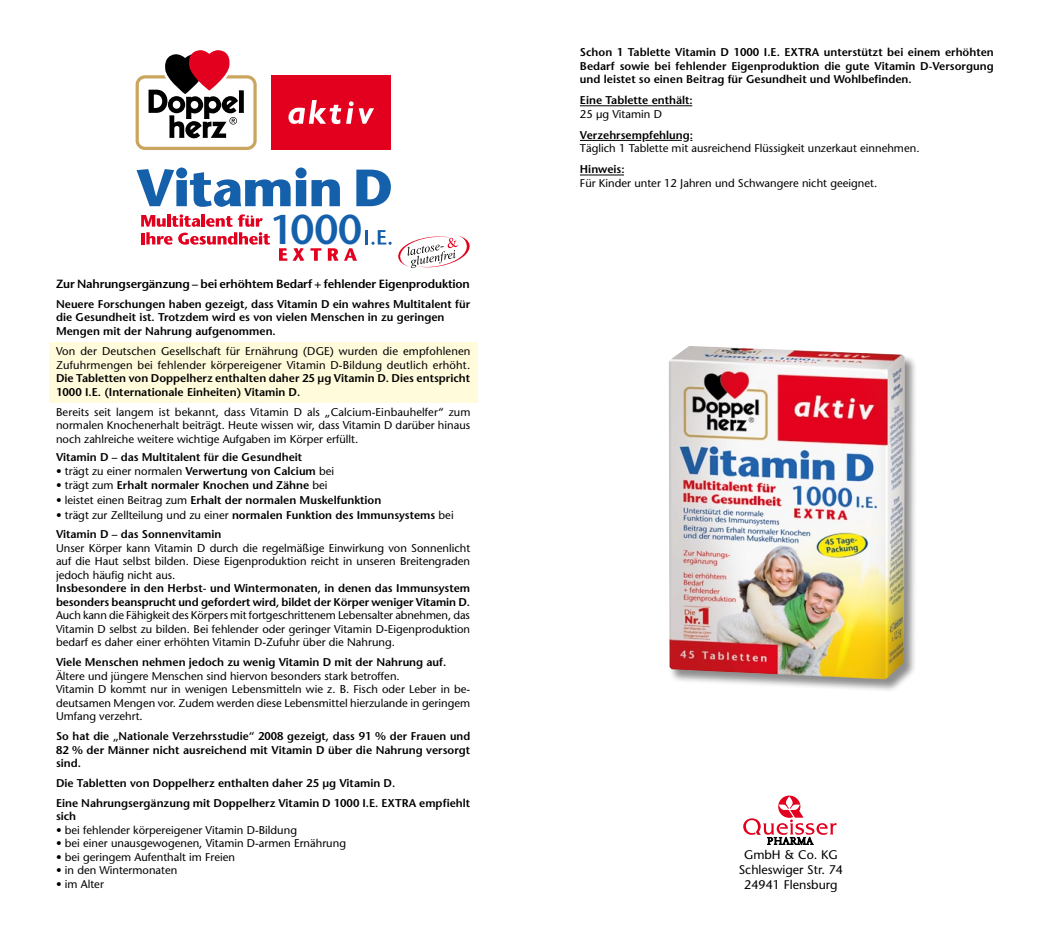
<style>
.page{position:relative;width:1049px;height:929px;background:#fff}
.page>*{position:absolute;margin:0;border:0;box-sizing:border-box;transform-origin:0 0}
.t1{font:600 41.5px "Stone Sans ITC Pro";color:#1560ab;scale:.95 1}
.t2{font:12.5px/15px "Stone Sans";color:#000;text-align:center}
.t3{font:600 11.88px "Stone Sans";letter-spacing:-.01em;color:#000}
.t4{font:11.25px/13.5px "Stone Sans";color:#000;text-align:justify}
.t5{font:600 11.25px/13.5px "Stone Sans";color:#000}
.s1{font-weight:600}
.s2{font-weight:400}
</style>
<div class="page">
<svg style="left:743px;top:795px;width:93px;height:49px"></svg>
<div style="left:668px;top:345px;width:250px;height:347px;background:#000;opacity:.45"></div>
<img style="left:669px;top:346px;width:236px;height:333px">
<div style="left:49px;top:341px;width:428px;height:61px;background:#fffbdb"></div>
<svg style="left:279px;top:248px;width:25px;height:13px"></svg>
<svg style="left:310px;top:248px;width:11px;height:13px"></svg>
<svg style="left:328px;top:248px;width:29px;height:13px"></svg>
<svg style="left:137px;top:167px;width:203px;height:40px"></svg>
<svg style="left:356px;top:169px;width:35px;height:37px"></svg>
<hr style="left:365px;top:230px;width:3px;height:14px;background:#1560ab">
<svg style="left:371px;top:230px;width:99px;height:38px"></svg>
<svg style="left:141px;top:214px;width:129px;height:31px"></svg>
<svg style="left:135px;top:50px;width:122px;height:100px"></svg>
<div style="left:271px;top:75px;width:120px;height:75px;background:#e3001e"></div>
<svg style="left:288px;top:100px;width:86px;height:24px"></svg>
<hr style="left:580px;top:105px;width:112px;height:1px;background:#000">
<hr style="left:580px;top:140px;width:61px;height:1px;background:#000">
<hr style="left:645px;top:140px;width:37px;height:1px;background:#000">
<hr style="left:580px;top:175px;width:44px;height:1px;background:#000">
<h1 class="t1" style="left:270px;top:203px;width:98px">1000</h1>
<p class="t3" style="left:56px;top:276px;width:415px">Zur Nahrungsergänzung – bei erhöhtem Bedarf + fehlender Eigenproduktion</p>
<p class="t5" style="left:56px;top:297px;width:416px;line-height:13.9px">Neuere Forschungen haben gezeigt, dass Vitamin D ein wahres Multitalent für die Gesundheit ist. Trotzdem wird es von vielen Menschen in zu geringen<br>Mengen mit der Nahrung aufgenommen.</p>
<p class="t4" style="left:56px;top:344px;width:416px">Von der Deutschen Gesellschaft für Ernährung (DGE) wurden die empfohlenen<br>Zufuhrmengen bei fehlender körpereigener Vitamin D-Bildung deutlich erhöht.</p>
<p class="t5" style="left:56px;top:371px;width:416px">Die Tabletten von Doppelherz enthalten daher 25 µg Vitamin D. Dies entspricht<br>1000 I.E. (Internationale Einheiten) Vitamin D.</p>
<p class="t4" style="left:56px;top:405px;width:416px">Bereits seit langem ist bekannt, dass Vitamin D als „Calcium-Einbauhelfer“ zum normalen Knochenerhalt beiträgt. Heute wissen wir, dass Vitamin D darüber hinaus noch zahlreiche weitere wichtige Aufgaben im Körper erfüllt.</p>
<p class="t5" style="left:56px;top:450px;width:248px">Vitamin D – das Multitalent für die Gesundheit</p>
<p class="t4" style="left:56px;top:464px;width:280px">• trägt zu einer normalen <span class="s1">Verwertung von Calcium</span> bei</p>
<p class="t5" style="left:56px;top:478px;width:273px"><span class="s2">• trägt zum</span> Erhalt normaler Knochen und Zähne <span class="s2">bei</span></p>
<p class="t5" style="left:56px;top:493px;width:327px"><span class="s2">• leistet einen Beitrag zum</span> Erhalt der normalen Muskelfunktion</p>
<p class="t5" style="left:56px;top:504px;width:399px;line-height:19.8px"><span class="s2">• trägt zur Zellteilung und zu einer</span> normalen Funktion des Immunsystems <span class="s2">bei<br></span>Vitamin D – das Sonnenvitamin</p>
<p class="t4" style="left:56px;top:541px;width:416px">Unser Körper kann Vitamin D durch die regelmäßige Einwirkung von Sonnenlicht auf die Haut selbst bilden. Diese Eigenproduktion reicht in unseren Breitengraden jedoch häufig nicht aus.</p>
<p class="t5" style="left:56px;top:581px;width:416px">Insbesondere in den Herbst- und Wintermonaten, in denen das Immunsystem besonders beansprucht und gefordert wird, bildet der Körper weniger Vitamin D.</p>
<p class="t4" style="left:56px;top:608px;width:416px">Auch kann die Fähigkeit des Körpers mit fortgeschrittenem Lebensalter abnehmen, das Vitamin D selbst zu bilden. Bei fehlender oder geringer Vitamin D-Eigenproduktion bedarf es daher einer erhöhten Vitamin D-Zufuhr über die Nahrung.</p>
<p class="t5" style="left:56px;top:655px;width:392px">Viele Menschen nehmen jedoch zu wenig Vitamin D mit der Nahrung auf.</p>
<p class="t4" style="left:56px;top:669px;width:416px;text-align:left">Ältere und jüngere Menschen sind hiervon besonders stark betroffen.<br>Vitamin D kommt nur in wenigen Lebensmitteln wie z. B. Fisch oder Leber in be&shy;deutsamen Mengen vor. Zudem werden diese Lebensmittel hierzulande in geringem Umfang verzehrt.</p>
<p class="t5" style="left:56px;top:729px;width:416px;text-align:justify">So hat die „Nationale Verzehrsstudie“ 2008 gezeigt, dass 91 % der Frauen und 82 % der Männer nicht ausreichend mit Vitamin D über die Nahrung versorgt sind.</p>
<p class="t5" style="left:56px;top:772px;width:416px;line-height:19.8px">Die Tabletten von Doppelherz enthalten daher 25 µg Vitamin D.<br>Eine Nahrungsergänzung mit Doppelherz Vitamin D 1000 I.E. EXTRA empfiehlt</p>
<p class="t5" style="left:56px;top:809px;width:22px">sich</p>
<p class="t4" style="left:56px;top:822px;width:242px">• bei fehlender körpereigener Vitamin D-Bildung</p>
<p class="t4" style="left:56px;top:836px;width:291px">• bei einer unausgewogenen, Vitamin D-armen Ernährung</p>
<p class="t4" style="left:56px;top:849px;width:181px">• bei geringem Aufenthalt im Freien</p>
<p class="t4" style="left:56px;top:863px;width:123px">• in den Wintermonaten</p>
<p class="t4" style="left:56px;top:876px;width:49px">• im Alter</p>
<p class="t5" style="left:580px;top:46px;width:415px;text-align:justify">Schon 1 Tablette Vitamin D 1000 I.E. EXTRA unterstützt bei einem erhöhten Bedarf sowie bei fehlender Eigenproduktion die gute Vitamin D-Versorgung und leistet so einen Beitrag für Gesundheit und Wohlbefinden.</p>
<p class="t5" style="left:580px;top:94px;width:114px">Eine Tablette enthält:</p>
<p class="t4" style="left:580px;top:107px;width:83px">25 µg Vitamin D</p>
<p class="t5" style="left:580px;top:128px;width:115px">Verzehrsempfehlung:</p>
<p class="t4" style="left:580px;top:142px;width:341px">Täglich 1 Tablette mit ausreichend Flüssigkeit unzerkaut einnehmen.</p>
<p class="t5" style="left:580px;top:163px;width:46px">Hinweis:</p>
<p class="t4" style="left:580px;top:176px;width:299px">Für Kinder unter 12 Jahren und Schwangere nicht geeignet.</p>
<p class="t2" style="left:739px;top:847px;width:106px">GmbH &amp; Co. KG<br>Schleswiger Str. 74<br>24941 Flensburg</p>
</div>
